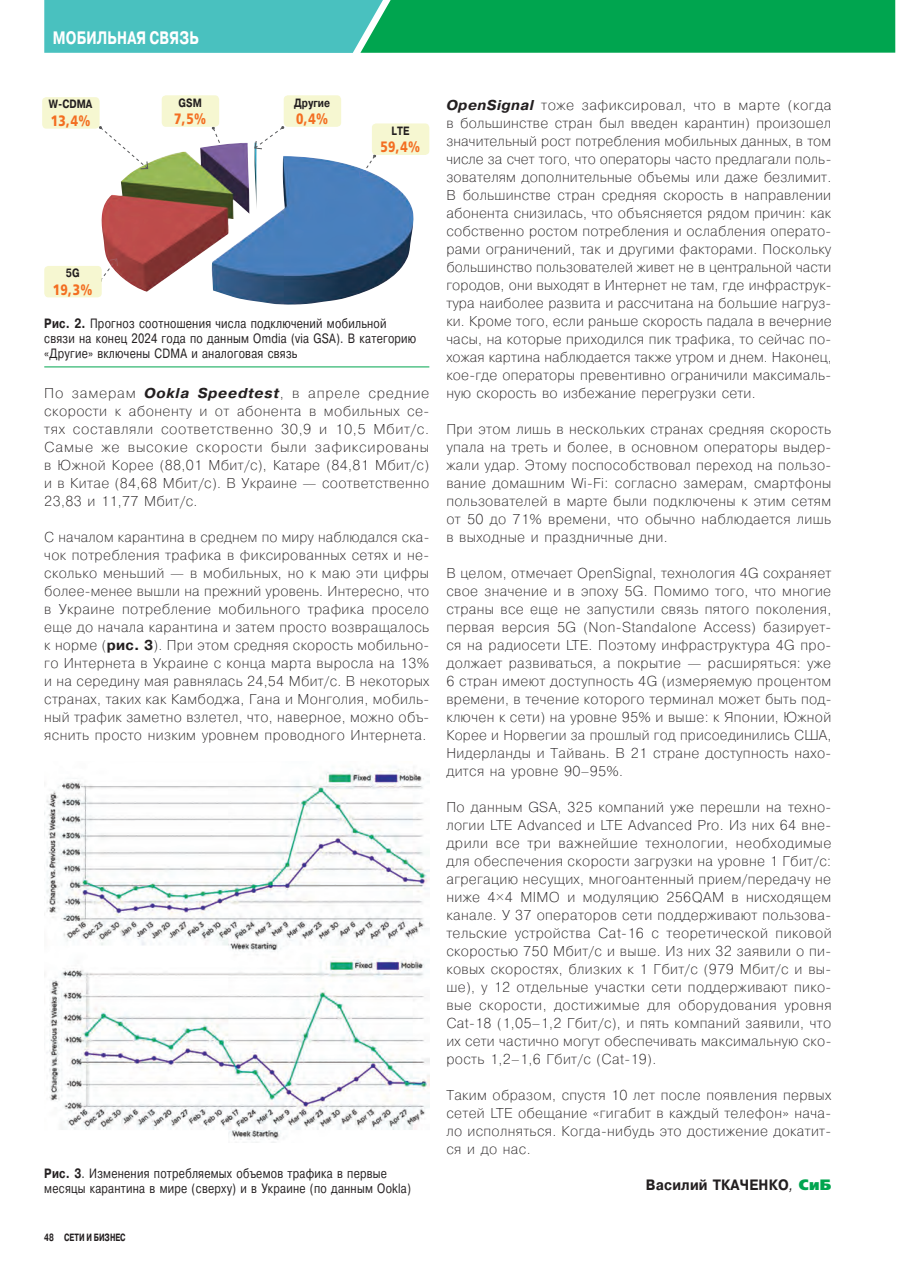
<style>
.page{position:relative;width:897px;height:1267px;background:#fff}
.page>*{position:absolute;margin:0;border:0;box-sizing:border-box;transform-origin:0 0}
.t1{font:700 18px "Pragmatica";letter-spacing:.01em;color:#fff;scale:.75 1}
.t2{font:700 15px "Free Set";color:#f36e21;scale:.8 1}
.t3{font:700 15px "Pragmatica";letter-spacing:.015em;color:#231f20;scale:.9 1}
.t4{font:200 14.25px/18px "Pragmatica";letter-spacing:.025em;color:#231f20;text-align:justify}
.t5{font:13.5px/15px "Pragmatica";letter-spacing:.025em;color:#231f20;scale:.8 1}
.t6{font:700 12px "Pragmatica";letter-spacing:.005em;color:#231f20;scale:.8 1}
.t7{font:700 10.5px "Pragmatica";color:#231f20;scale:.7 1}
.s1{font-weight:700}
.s2{font-weight:700;font-style:italic}
.s3{font-weight:400;font-style:italic}
.s4{font-family:"Free Set";font-weight:800;color:#00a54f}
</style>
<div class="page">
<img style="left:44px;top:769px;width:385px;height:373px">
<img style="left:100px;top:142px;width:314px;height:163px">
<div style="left:372px;top:123px;width:57px;height:32px;background:#f6f7d1;border-radius:4px"></div>
<div style="left:284px;top:95px;width:57px;height:32px;background:#f6f7d1;border-radius:4px"></div>
<div style="left:42px;top:97px;width:58px;height:32px;background:#f6f7d1;border-radius:4px"></div>
<div style="left:44px;top:266px;width:58px;height:31px;background:#f6f7d1;border-radius:4px"></div>
<div style="left:162px;top:95px;width:57px;height:32px;background:#f6f7d1;border-radius:4px"></div>
<svg style="left:99px;top:126px;width:50px;height:44px"></svg>
<svg style="left:212px;top:127px;width:16px;height:28px"></svg>
<svg style="left:254px;top:126px;width:30px;height:24px"></svg>
<svg style="left:358px;top:154px;width:18px;height:25px"></svg>
<svg style="left:99px;top:258px;width:19px;height:24px"></svg>
<hr style="left:44px;top:366px;width:385px;height:1px;background:#00a54f">
<svg style="left:44px;top:0;width:852px;height:53px;background:#1fb07b"></svg>
<p class="t1" style="left:53px;top:26px;width:196px">Мобильная связь</p>
<p class="t6" style="left:49px;top:97px;width:56px">W-CDMA</p>
<p class="t2" style="left:51px;top:112px;width:51px">13,4%</p>
<p class="t6" style="left:66px;top:265px;width:19px">5G</p>
<p class="t2" style="left:53px;top:280px;width:51px">19,3%</p>
<p class="t6" style="left:178px;top:95px;width:31px">GSM</p>
<p class="t2" style="left:174px;top:110px;width:41px">7,5%</p>
<p class="t6" style="left:294px;top:95px;width:46px">Другие</p>
<p class="t2" style="left:296px;top:110px;width:41px">0,4%</p>
<p class="t6" style="left:391px;top:123px;width:24px">LTE</p>
<p class="t2" style="left:380px;top:138px;width:51px">59,4%</p>
<p class="t5" style="left:44px;top:316px;width:466px"><span class="s1">Рис. 2.</span> Прогноз соотношения числа подключений мобильной связи на конец 2024 года по данным Omdia (via GSA). В категорию «Другие» включены CDMA и аналоговая связь</p>
<p class="t4" style="left:44px;top:383px;width:386px">По замерам <span class="s2">Ookla Speedtest</span>, в апреле средние скорости к абоненту и от абонента в мобильных се‑ тях составляли соответственно 30,9 и 10,5 Мбит/с.<br>Самые же высокие скорости были зафиксированы в Южной Корее (88,01 Мбит/с), Катаре (84,81 Мбит/с) и в Китае (84,68 Мбит/с). В Украине — соответственно 23,83 и 11,77 Мбит/с.</p>
<p class="t4" style="left:44px;top:527px;width:386px">С началом карантина в среднем по миру наблюдался ска‑ чок потребления трафика в фиксированных сетях и не‑ сколько меньший — в мобильных, но к маю эти цифры более-менее вышли на прежний уровень. Интересно, что в Украине потребление мобильного трафика просело еще до начала карантина и затем просто возвращалось к норме (<span class="s1">рис. 3</span>). При этом средняя скорость мобильно‑ го Интернета в Украине с конца марта выросла на 13% и на середину мая равнялась 24,54 Мбит/с. В некоторых странах, таких как Камбоджа, Гана и Монголия, мобиль‑ ный трафик заметно взлетел, что, наверное, можно объ‑ яснить просто низким уровнем проводного Интернета.</p>
<p class="t5" style="left:44px;top:1165px;width:460px"><span class="s1">Рис. 3</span>. Изменения потребляемых объемов трафика в первые месяцы карантина в мире (сверху) и в Украине (по данным Ookla)</p>
<p class="t7" style="left:44px;top:1230px;width:118px">48 СЕТИ И БИЗНЕС</p>
<p class="t4" style="left:446px;top:95px;width:387px"><span class="s2">OpenSignal</span> тоже зафиксировал, что в марте (когда в большинстве стран был введен карантин) произошел значительный рост потребления мобильных данных, в том числе за счет того, что операторы часто предлагали поль‑ зователям дополнительные объемы или даже безлимит.<br>В большинстве стран средняя скорость в направлении абонента снизилась, что объясняется рядом причин: как собственно ростом потребления и ослабления операто‑ рами ограничений, так и другими факторами. Поскольку большинство пользователей живет не в центральной части городов, они выходят в Интернет не там, где инфраструк‑ тура наиболее развита и рассчитана на большие нагруз‑ ки. Кроме того, если раньше скорость падала в вечерние часы, на которые приходился пик трафика, то сейчас по‑ хожая картина наблюдается также утром и днем. Наконец, кое-где операторы превентивно ограничили максималь‑ ную скорость во избежание перегрузки сети.</p>
<p class="t4" style="left:446px;top:419px;width:386px">При этом лишь в нескольких странах средняя скорость упала на треть и более, в основном операторы выдер‑ жали удар. Этому поспособствовал переход на пользо‑ вание домашним Wi-Fi: согласно замерам, смартфоны пользователей в марте были подключены к этим сетям от 50 до 71% времени, что обычно наблюдается лишь в выходные и праздничные дни.</p>
<p class="t4" style="left:446px;top:563px;width:386px">В целом, отмечает OpenSignal, технология 4G сохраняет свое значение и в эпоху 5G. Помимо того, что многие страны все еще не запустили связь пятого поколения, первая версия 5G (Non-Standalone Access) базирует‑ ся на радиосети LTE. Поэтому инфраструктура 4G про‑ должает развиваться, а покрытие — расширяться: уже 6 стран имеют доступность 4G (измеряемую процентом времени, в течение которого терминал может быть под‑ ключен к сети) на уровне 95% и выше: к Японии, Южной Корее и Норвегии за прошлый год присоединились США, Нидерланды и Тайвань. В 21 стране доступность нахо‑ дится на уровне 90–95%.</p>
<p class="t4" style="left:446px;top:797px;width:387px">По данным GSA, 325 компаний уже перешли на техно‑ логии LTE Advanced и LTE Advanced Pro. Из них 64 вне‑ дрили все три важнейшие технологии, необходимые для обеспечения скорости загрузки на уровне 1 Гбит/с: агрегацию несущих, многоантенный прием/передачу не ниже 4×4 MIMO и модуляцию 256QAM в нисходящем канале. У 37 операторов сети поддерживают пользова‑ тельские устройства Cat-16 с теоретической пиковой скоростью 750 Мбит/с и выше. Из них 32 заявили о пи‑ ковых скоростях, близких к 1 Гбит/с (979 Мбит/с и вы‑ ше), у 12 отдельные участки сети поддерживают пико‑ вые скорости, достижимые для оборудования уровня Cat-18 (1,05–1,2 Гбит/с), и пять компаний заявили, что их сети частично могут обеспечивать максимальную ско‑ рость 1,2–1,6 Гбит/с (Cat-19).</p>
<p class="t4" style="left:446px;top:1085px;width:386px">Таким образом, спустя 10 лет после появления первых сетей LTE обещание «гигабит в каждый телефон» нача‑ ло исполняться. Когда-нибудь это достижение докатит‑ ся и до нас.</p>
<p class="t3" style="left:645px;top:1175px;width:208px">Василий ТКАЧЕНКО<span class="s3">,</span> <span class="s4">СиБ</span></p>
</div>
